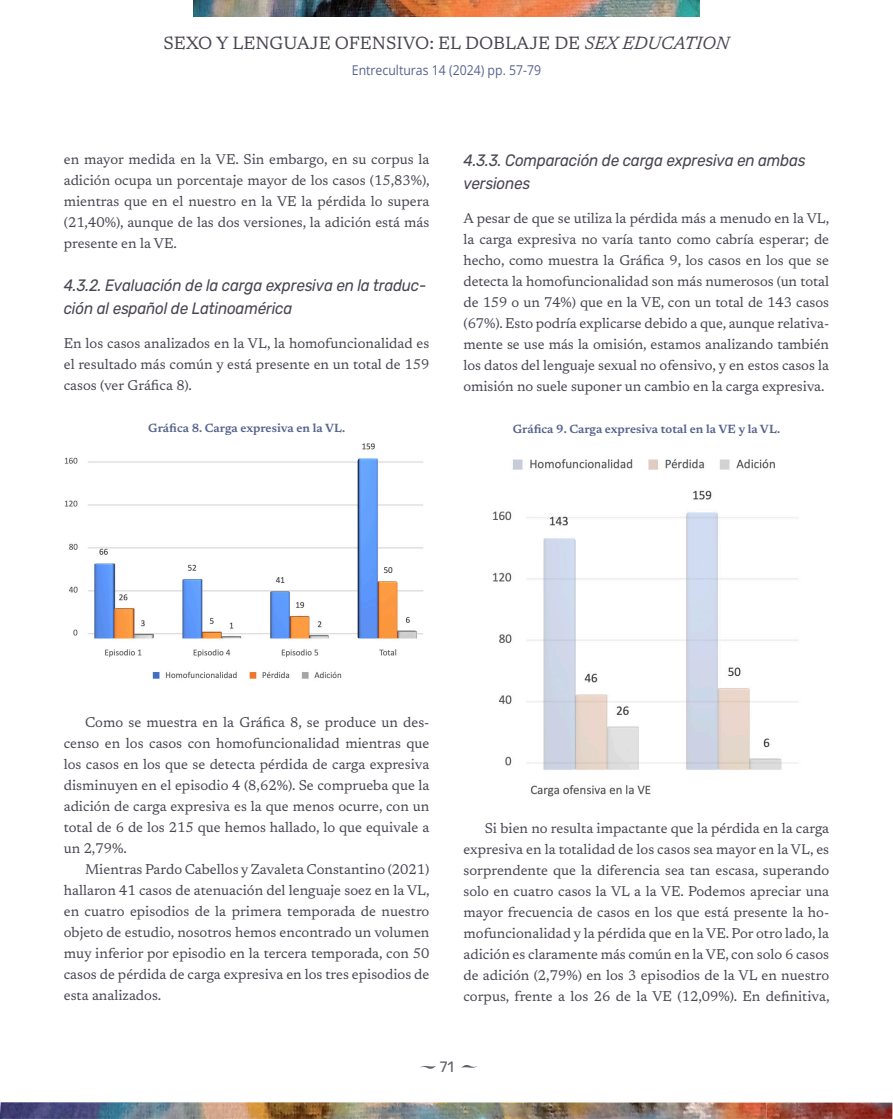
<style>
.page{position:relative;width:893px;height:1119px;background:#fff}
.page>*{position:absolute;margin:0;border:0;box-sizing:border-box;transform-origin:0 0}
.t1{font:18px "Newsreader";color:#4a4551}
._1_1_1__SUB_SUB-EPIG{font:italic 16.5px/22.5px "Rubik";letter-spacing:-.01em;color:#4a4551;scale:.92 1}
.t2{font:15px "Rubik";color:#635d69}
.TEXTO{font:14.25px/21px "Newsreader";color:#4a4551;text-align:justify}
.PRIMER_PARRAFO{font:14.25px/21px "Newsreader";letter-spacing:-.005em;color:#4a4551;text-align:justify}
.t3{font:13.5px "Open Sans";color:#56648d;scale:.91 1}
.NOMBRE_imagen{font:600 12px "Newsreader";color:#56648d}
.s1{font-style:italic}
</style>
<div class="page">
<img style="left:0;top:1102px;width:892px;height:16px">
<img style="left:194px;top:0;width:505px;height:16px">
<svg style="left:461px;top:1065px;width:17px;height:3px"></svg>
<svg style="left:420px;top:1066px;width:16px;height:3px"></svg>
<img style="left:64px;top:443px;width:359px;height:236px">
<img style="left:492px;top:459px;width:307px;height:338px">
<p class="t1" style="left:163px;top:31px;width:567px">SEXO Y LENGUAJE OFENSIVO: EL DOBLAJE DE <span class="s1">SEX EDUCATION</span></p>
<p class="t3" style="left:352px;top:60px;width:210px">Entreculturas 14 (2024) pp. 57-79</p>
<p class="TEXTO" style="left:64px;top:147px;width:368px">en mayor medida en la VE. Sin embargo, en su corpus la adición ocupa un porcentaje mayor de los casos (15,83%), mientras que en el nuestro en la VE la pérdida lo supera (21,40%), aunque de las dos versiones, la adición está más presente en la VE.</p>
<p class="_1_1_1__SUB_SUB-EPIG" style="left:64px;top:275px;width:396px">4.3.2. Evaluación de la carga expresiva en la traduc&shy;ción al español de Latinoamérica</p>
<p class="PRIMER_PARRAFO" style="left:64px;top:331px;width:367px">En los casos analizados en la VL, la homofuncionalidad es el resultado más común y está presente en un total de 159 casos (ver Gráfica 8).</p>
<p class="NOMBRE_imagen" style="left:148px;top:419px;width:198px">Gráfica 8. Carga expresiva en la VL.</p>
<p class="_1_1_1__SUB_SUB-EPIG" style="left:463px;top:150px;width:373px">4.3.3. Comparación de carga expresiva en ambas versiones</p>
<p class="PRIMER_PARRAFO" style="left:463px;top:207px;width:367px">A pesar de que se utiliza la pérdida más a menudo en la VL, la carga expresiva no varía tanto como cabría esperar; de hecho, como muestra la Gráfica 9, los casos en los que se detecta la homofuncionalidad son más numerosos (un total de 159 o un 74%) que en la VE, con un total de 143 casos (67%). Esto podría explicarse debido a que, aunque relativa&shy;mente se use más la omisión, estamos analizando también los datos del lenguaje sexual no ofensivo, y en estos casos la omisión no suele suponer un cambio en la carga expresiva.</p>
<p class="NOMBRE_imagen" style="left:513px;top:420px;width:269px">Gráfica 9. Carga expresiva total en la VE y la VL.</p>
<p class="TEXTO" style="left:64px;top:711px;width:367px;text-indent:21px">Como se muestra en la Gráfica 8, se produce un des&shy;censo en los casos con homofuncionalidad mientras que los casos en los que se detecta pérdida de carga expresiva disminuyen en el episodio 4 (8,62%). Se comprueba que la adición de carga expresiva es la que menos ocurre, con un total de 6 de los 215 que hemos hallado, lo que equivale a un 2,79%.</p>
<p class="TEXTO" style="left:64px;top:858px;width:368px;text-indent:21px">Mientras Pardo Cabellos y Zavaleta Constantino (2021) hallaron 41 casos de atenuación del lenguaje soez en la VL, en cuatro episodios de la primera temporada de nuestro objeto de estudio, nosotros hemos encontrado un volumen muy inferior por episodio en la tercera temporada, con 50 casos de pérdida de carga expresiva en los tres episodios de esta analizados.</p>
<p class="TEXTO" style="left:463px;top:816px;width:368px;text-indent:21px">Si bien no resulta impactante que la pérdida en la carga expresiva en la totalidad de los casos sea mayor en la VL, es sorprendente que la diferencia sea tan escasa, superando solo en cuatro casos la VL a la VE. Podemos apreciar una mayor frecuencia de casos en los que está presente la ho&shy;mofuncionalidad y la pérdida que en la VE. Por otro lado, la adición es claramente más común en la VE, con solo 6 casos de adición (2,79%) en los 3 episodios de la VL en nuestro corpus, frente a los 26 de la VE (12,09%). En definitiva,</p>
<p class="t2" style="left:440px;top:1057px;width:16px">71</p>
</div>
